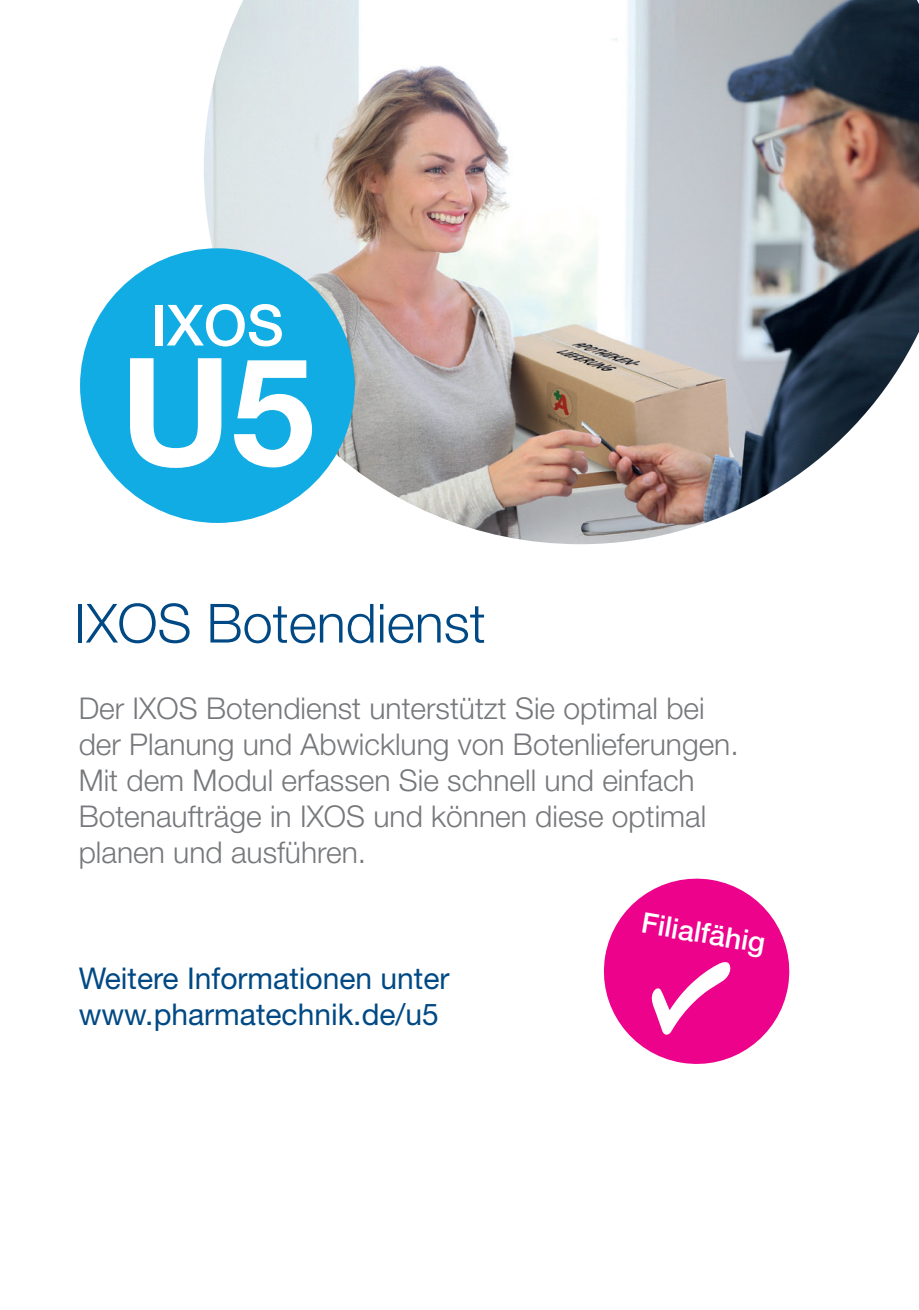
<style>
.page{position:relative;width:919px;height:1310px;background:#fff}
.page>*{position:absolute;margin:0;border:0;box-sizing:border-box;transform-origin:0 0}
.t1{font:700 150px "Helvetica Neue LT Std";color:#fff}
.t2{font:500 56.7px "Helvetica Neue LT Std";color:#fff}
.t3{font:300 54px "Helvetica Neue LT Std";color:#014984}
.t4{font:300 30px/36px "Helvetica Neue LT Std";color:#76787b}
.t5{font:30px/36px "Helvetica Neue LT Std";color:#014984}
.t6{font:500 28.5px "Helvetica Neue LT Std";color:#fff}
</style>
<div class="page">
<img style="left:204px;top:0;width:714px;height:544px">
<div style="left:80px;top:248px;width:275px;height:275px;background:#11ace3;border-radius:50%"></div>
<svg style="left:603px;top:878px;width:187px;height:186px"></svg>
<h2 class="t2" style="left:151px;top:291px;width:134px">IXOS</h2>
<h1 class="t1" style="left:120px;top:319px;width:196px">U5</h1>
<h3 class="t3" style="left:74px;top:590px;width:413px">IXOS Botendienst</h3>
<p class="t4" style="left:79px;top:689px;width:661px">Der IXOS Botendienst unterstützt Sie optimal bei der Planung und Abwicklung von Botenlieferungen.<br>Mit dem Modul erfassen Sie schnell und einfach Botenaufträge in IXOS und können diese optimal planen und ausführen.</p>
<p class="t5" style="left:79px;top:960px;width:372px">Weitere Informationen unter www.pharmatechnik.de/u5</p>
<p class="t6" style="left:644px;top:905px;width:127px;rotate:10deg">Filialfähig</p>
</div>
